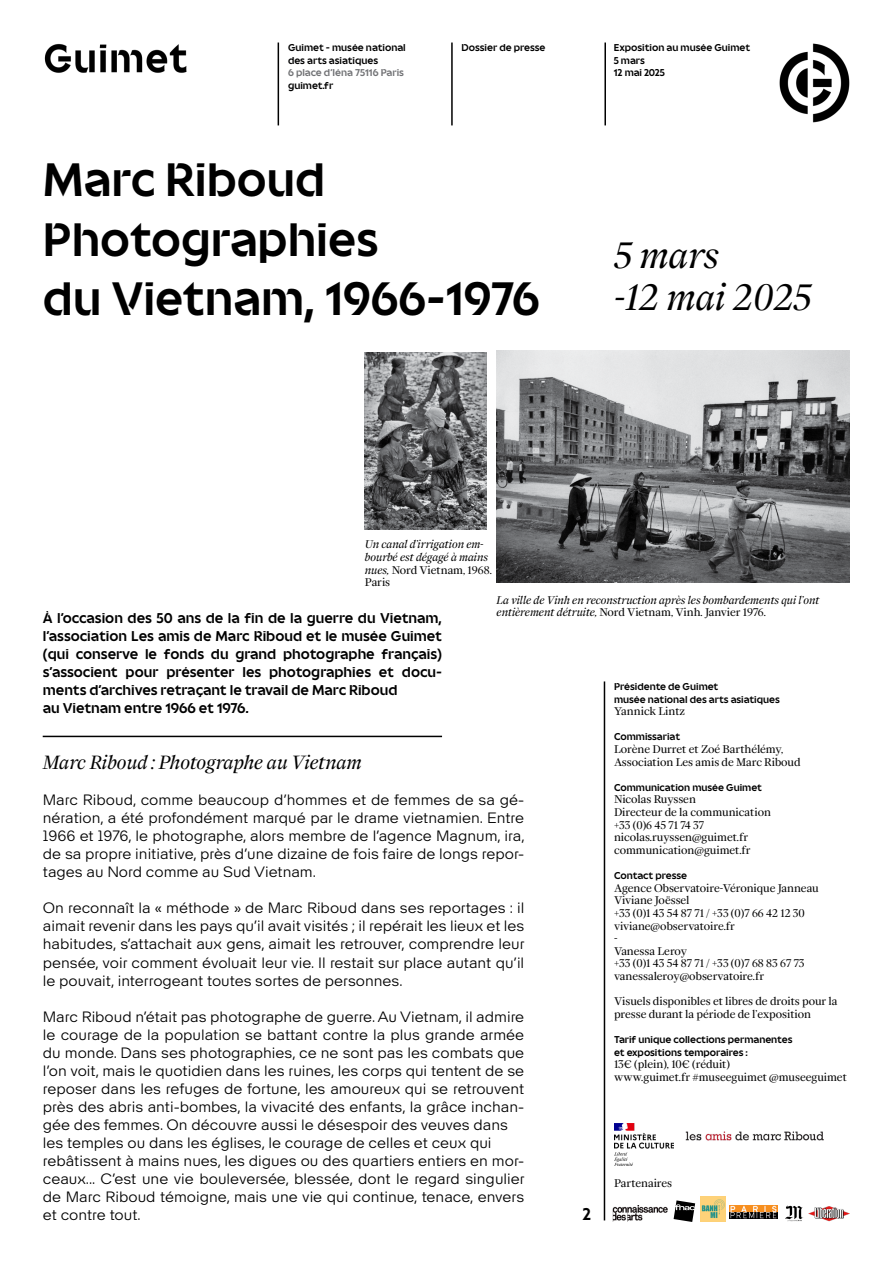
<style>
.page{position:relative;width:893px;height:1263px;background:#fff}
.page>*{position:absolute;margin:0;border:0;box-sizing:border-box;transform-origin:0 0}
.t1{font:49.5px/59.4px "Guimet 09 01 25 Bold";color:#000}
.t2{font:italic 34.5px/41.4px "ES Face";color:#000}
.t3{font:italic 18px "ES Face";color:#000}
.t4{font:18px "Guimet 09 01 25 Bold";color:#000}
.t5{font:300 15px/18px "Citizen Grotesk";color:#000;text-align:justify}
.t6{font:15px/18px "Guimet 09 01 25 Bold";color:#000}
.t7{font:10.5px/12.6px "ES Face";color:#000}
.t8{font:italic 10.5px/12.6px "ES Face";color:#000}
.t9{font:700 10.5px/12.6px "Guimet";color:#000}
.t10{font:10.5px/12.6px "Guimet 09 01 25 Bold";color:#000}
.t11{font:10.5px "Guimet 09 01 25 Bold";color:#717275}
.s1{font-style:normal}
</style>
<div class="page">
<img style="left:44px;top:43px;width:143px;height:30px">
<hr style="left:278px;top:43px;width:1px;height:82px;background:#000">
<img style="left:779px;top:43px;width:71px;height:80px">
<hr style="left:451px;top:43px;width:2px;height:82px;background:#000">
<hr style="left:604px;top:43px;width:2px;height:82px;background:#000">
<hr style="left:604px;top:681px;width:1px;height:539px;background:#000">
<hr style="left:43px;top:736px;width:399px;height:1px;background:#000">
<img style="left:614px;top:1124px;width:59px;height:41px">
<img style="left:685px;top:1131px;width:139px;height:10px">
<img style="left:700px;top:1196px;width:26px;height:26px">
<img style="left:729px;top:1206px;width:49px;height:12px">
<svg style="left:785px;top:1205px;width:18px;height:16px"></svg>
<img style="left:808px;top:1206px;width:42px;height:16px">
<img style="left:612px;top:1205px;width:56px;height:16px">
<img style="left:365px;top:353px;width:122px;height:176px">
<img style="left:497px;top:351px;width:352px;height:232px">
<svg style="left:674px;top:1200px;width:21px;height:22px"></svg>
<p class="t10" style="left:288px;top:41px;width:119px">Guimet - musée national des arts asiatiques</p>
<p class="t11" style="left:288px;top:67px;width:117px">6 place d’Iéna 75116 Paris</p>
<p class="t10" style="left:288px;top:79px;width:47px">guimet.fr</p>
<p class="t10" style="left:461px;top:41px;width:86px">Dossier de presse</p>
<p class="t10" style="left:614px;top:41px;width:138px">Exposition au musée Guimet<br>5 mars<br>12 mai 2025</p>
<h1 class="t1" style="left:43px;top:150px;width:498px">Marc Riboud<br>Photographies<br>du Vietnam, 1966-1976</h1>
<h2 class="t2" style="left:614px;top:233px;width:199px">5 mars<br>-12 mai 2025</h2>
<p class="t8" style="left:365px;top:537px;width:128px">Un canal d’irrigation em&shy;bourbé est dégagé à mains nues, <span class="s1">Nord Vietnam, 1968.<br>Paris</span></p>
<p class="t8" style="left:497px;top:593px;width:324px">La ville de Vinh en reconstruction après les bombardements qui l’ont entièrement détruite, <span class="s1">Nord Vietnam, Vinh. Janvier 1976.</span></p>
<p class="t6" style="left:43px;top:609px;width:401px">À l’occasion des 50 ans de la fin de la guerre du Vietnam, l’association Les amis de Marc Riboud et le musée Guimet (qui conserve le fonds du grand photographe français) s’associent pour présenter les photographies et docu&shy;ments d’archives retraçant le travail de Marc Riboud<br>au Vietnam entre 1966 et 1976.</p>
<p class="t9" style="left:614px;top:680px;width:167px">Présidente de Guimet<br>musée national des arts asiatiques</p>
<p class="t7" style="left:614px;top:704px;width:73px">Yannick Lintz</p>
<p class="t9" style="left:614px;top:731px;width:68px">Commissariat</p>
<p class="t7" style="left:614px;top:742px;width:188px">Lorène Durret et Zoé Barthélémy,<br>Association Les amis de Marc Riboud</p>
<p class="t9" style="left:614px;top:781px;width:149px">Communication musée Guimet</p>
<p class="t7" style="left:614px;top:793px;width:158px">Nicolas Ruyssen<br>Directeur de la communication +33 (0)6 45 71 74 37 nicolas.ruyssen@guimet.fr communication@guimet.fr</p>
<p class="t9" style="left:614px;top:869px;width:75px">Contact presse</p>
<p class="t7" style="left:614px;top:881px;width:206px">Agence Observatoire-Véronique Janneau<br>Viviane Joëssel<br>+33 (0)1 43 54 87 71 / +33 (0)7 66 42 12 30 viviane@observatoire.fr<br>-<br>Vanessa Leroy<br>+33 (0)1 43 54 87 71 / +33 (0)7 68 83 67 73 vanessaleroy@observatoire.fr</p>
<p class="t7" style="left:614px;top:994px;width:225px">Visuels disponibles et libres de droits pour la presse durant la période de l’exposition</p>
<p class="t9" style="left:614px;top:1033px;width:180px">Tarif unique collections permanentes et expositions temporaires :</p>
<p class="t7" style="left:614px;top:1057px;width:234px">13€ (plein), 10€ (réduit)<br>www.guimet.fr #museeguimet @museeguimet</p>
<p class="t3" style="left:43px;top:749px;width:320px">Marc Riboud : Photographe au Vietnam</p>
<p class="t5" style="left:43px;top:790px;width:483px">Marc Riboud, comme beaucoup d’hommes et de femmes de sa gé&shy;nération, a été profondément marqué par le drame vietnamien. Entre 1966 et 1976, le photographe, alors membre de l’agence Magnum, ira, de sa propre initiative, près d’une dizaine de fois faire de longs repor&shy;tages au Nord comme au Sud Vietnam.</p>
<p class="t5" style="left:43px;top:898px;width:483px">On reconnaît la « méthode » de Marc Riboud dans ses reportages : il aimait revenir dans les pays qu’il avait visités ; il repérait les lieux et les habitudes, s’attachait aux gens, aimait les retrouver, comprendre leur pensée, voir comment évoluait leur vie. Il restait sur place autant qu’il le pouvait, interrogeant toutes sortes de personnes.</p>
<p class="t5" style="left:43px;top:1006px;width:483px;text-align:left">Marc Riboud n’était pas photographe de guerre. Au Vietnam, il admire le courage de la population se battant contre la plus grande armée du monde. Dans ses photographies, ce ne sont pas les combats que l’on voit, mais le quotidien dans les ruines, les corps qui tentent de se reposer dans les refuges de fortune, les amoureux qui se retrouvent près des abris anti-bombes, la vivacité des enfants, la grâce inchan&shy;gée des femmes. On découvre aussi le désespoir des veuves dans les temples ou dans les églises, le courage de celles et ceux qui rebâtissent à mains nues, les digues ou des quartiers entiers en mor&shy;ceaux... C’est une vie bouleversée, blessée, dont le regard singulier de Marc Riboud témoigne, mais une vie qui continue, tenace, envers et contre tout.</p>
<p class="t7" style="left:614px;top:1176px;width:60px">Partenaires</p>
<p class="t4" style="left:582px;top:1203px;width:10px">2</p>
</div>
